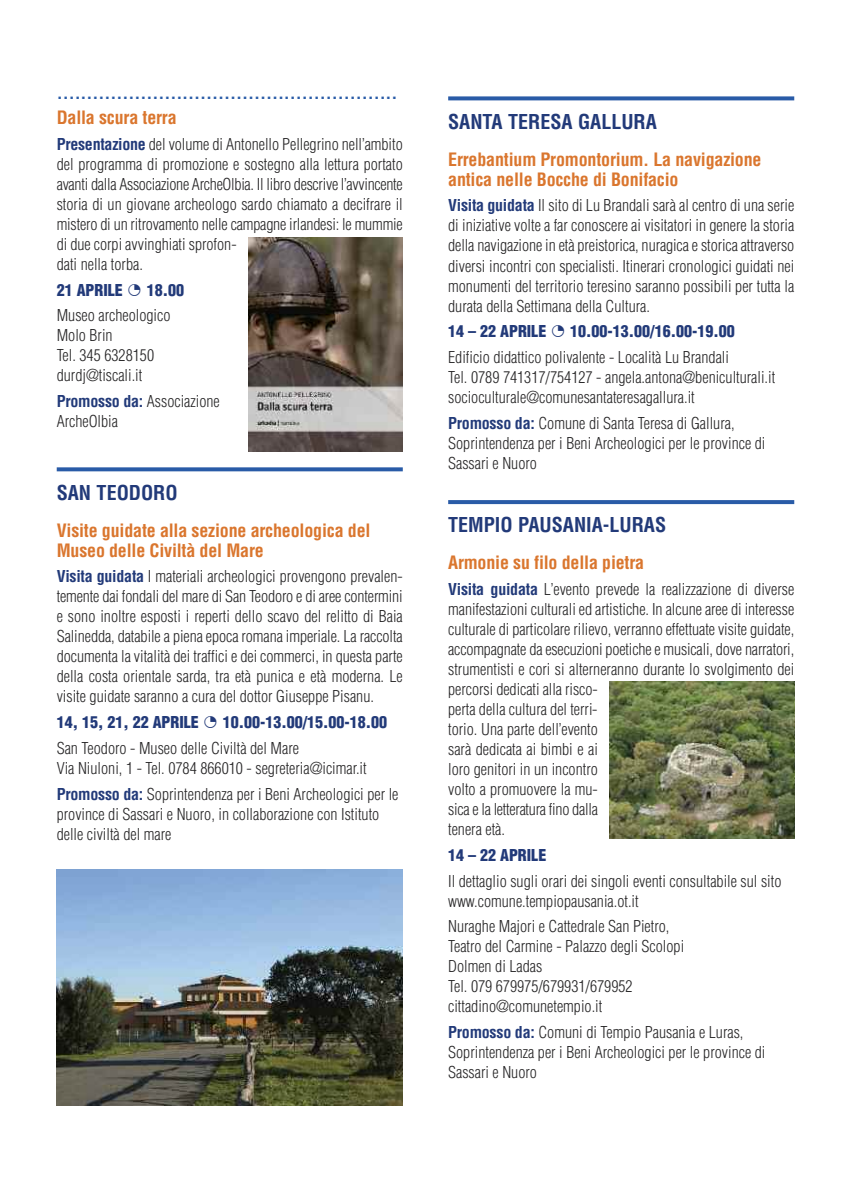
<style>
.page{position:relative;width:851px;height:1191px;background:#fff}
.page>*{position:absolute;margin:0;border:0;box-sizing:border-box;transform-origin:0 0}
.t1{font:700 condensed 20px "Helvetica";color:#223a79}
.t2{font:700 condensed 18px/20px "Helvetica";letter-spacing:-.01em;color:#da762e}
.t3{font:700 condensed 18px "Helvetica";color:#295ba7}
.t4{font:300 condensed 16px/20px "Helvetica";color:#272627}
.t5{font:900 condensed 16px/25.6px "Helvetica";color:#223a79}
.s1{font-weight:700;color:#223a79}
.s2{font-weight:900;color:#223a79}
.s3{color:#223a79}
.s4{font-weight:300;color:#272627}
</style>
<div class="page">
<svg style="left:57px;top:467px;width:346px;height:4px"></svg>
<svg style="left:448px;top:96px;width:346px;height:4px"></svg>
<svg style="left:448px;top:500px;width:346px;height:4px"></svg>
<img style="left:249px;top:237px;width:154px;height:214px">
<img style="left:57px;top:869px;width:346px;height:237px">
<img style="left:610px;top:681px;width:184px;height:158px">
<p class="t3" style="left:57px;top:82px;width:342px">.........................................................</p>
<p class="t2" style="left:57px;top:108px;width:121px">Dalla scura terra</p>
<p class="t4" style="left:57px;top:134px;width:347px"><span class="s1">Presentazione</span> del volume di Antonello Pellegrino nell’ambito del programma di promozione e sostegno alla lettura portato avanti dalla Associazione ArcheOlbia. Il libro descrive l’avvincente storia di un giovane archeologo sardo chiamato a decifrare il mistero di un ritrovamento nelle campagne irlandesi: le mummie di due corpi avvinghiati sprofon-<br>dati nella torba.</p>
<p class="t4" style="left:57px;top:277px;width:129px;line-height:25.6px"><span class="s2">21 APRILE</span> <span class="s3">◔</span> <span class="s2">18.00<br></span>Museo archeologico</p>
<p class="t4" style="left:57px;top:326px;width:99px">Molo Brin<br>Tel. 345 6328150 durdj@tiscali.it</p>
<p class="t4" style="left:57px;top:391px;width:164px"><span class="s1">Promosso da:</span> Associazione<br>ArcheOlbia</p>
<p class="t1" style="left:57px;top:481px;width:122px">SAN TEODORO</p>
<p class="t2" style="left:57px;top:520px;width:315px">Visite guidate alla sezione archeologica del<br>Museo delle Civiltà del Mare</p>
<p class="t4" style="left:57px;top:567px;width:347px;text-align:justify"><span class="s1">Visita guidata</span> I materiali archeologici provengono prevalen&shy;temente dai fondali del mare di San Teodoro e di aree contermini e sono inoltre esposti i reperti dello scavo del relitto di Baia Salinedda, databile a piena epoca romana imperiale. La raccolta documenta la vitalità dei traffici e dei commerci, in questa parte della costa orientale sarda, tra età punica e età moderna. Le visite guidate saranno a cura del dottor Giuseppe Pisanu.</p>
<p class="t5" style="left:57px;top:710px;width:332px">14, 15, 21, 22 APRILE ◔ 10.00-13.00/15.00-18.00<br><span class="s4">San Teodoro - Museo delle Civiltà del Mare</span></p>
<p class="t4" style="left:57px;top:755px;width:343px;line-height:25.6px">Via Niuloni, 1 - Tel. 0784 866010 - segreteria@icimar.it<br><span class="s1">Promosso da:</span> Soprintendenza per i Beni Archeologici per le</p>
<p class="t4" style="left:57px;top:804px;width:324px">province di Sassari e Nuoro, in collaborazione con Istituto delle civiltà del mare</p>
<p class="t1" style="left:448px;top:110px;width:210px">SANTA TERESA GALLURA</p>
<p class="t2" style="left:448px;top:150px;width:315px">Errebantium Promontorium. La navigazione antica nelle Bocche di Bonifacio</p>
<p class="t4" style="left:448px;top:196px;width:347px;text-align:justify"><span class="s1">Visita guidata</span> Il sito di Lu Brandali sarà al centro di una serie di iniziative volte a far conoscere ai visitatori in genere la storia della navigazione in età preistorica, nuragica e storica attraverso diversi incontri con specialisti. Itinerari cronologici guidati nei monumenti del territorio teresino saranno possibili per tutta la durata della Settimana della Cultura.</p>
<p class="t4" style="left:448px;top:319px;width:288px;line-height:25.6px"><span class="s2">14 – 22 APRILE</span> <span class="s3">◔</span> <span class="s2">10.00-13.00/16.00-19.00<br></span>Edificio didattico polivalente - Località Lu Brandali</p>
<p class="t4" style="left:448px;top:367px;width:328px">Tel. 0789 741317/754127 - angela.antona@beniculturali.it socioculturale@comunesantateresagallura.it</p>
<p class="t4" style="left:448px;top:413px;width:319px"><span class="s1">Promosso da:</span> Comune di Santa Teresa di Gallura,<br>Soprintendenza per i Beni Archeologici per le province di<br>Sassari e Nuoro</p>
<p class="t1" style="left:448px;top:514px;width:219px">TEMPIO PAUSANIA-LURAS</p>
<p class="t2" style="left:448px;top:553px;width:197px">Armonie su filo della pietra</p>
<p class="t4" style="left:448px;top:579px;width:347px"><span class="s1">Visita guidata</span> L’evento prevede la realizzazione di diverse manifestazioni culturali ed artistiche. In alcune aree di interesse culturale di particolare rilievo, verranno effettuate visite guidate, accompagnate da esecuzioni poetiche e musicali, dove narratori, strumentisti e cori si alterneranno durante lo svolgimento dei percorsi dedicati alla risco-<br>perta della cultura del terri-<br>torio. Una parte dell’evento<br>sarà dedicata ai bimbi e ai<br>loro genitori in un incontro<br>volto a promuovere la mu-<br>sica e la letteratura fino dalla<br>tenera età.</p>
<p class="t5" style="left:448px;top:842px;width:100px">14 – 22 APRILE</p>
<p class="t4" style="left:448px;top:871px;width:335px">Il dettaglio sugli orari dei singoli eventi consultabile sul sito www.comune.tempiopausania.ot.it</p>
<p class="t4" style="left:448px;top:916px;width:237px">Nuraghe Majori e Cattedrale San Pietro,<br>Teatro del Carmine - Palazzo degli Scolopi<br>Dolmen di Ladas<br>Tel. 079 679975/679931/679952 cittadino@comunetempio.it</p>
<p class="t4" style="left:448px;top:1022px;width:319px"><span class="s1">Promosso da:</span> Comuni di Tempio Pausania e Luras,<br>Soprintendenza per i Beni Archeologici per le province di<br>Sassari e Nuoro</p>
</div>
